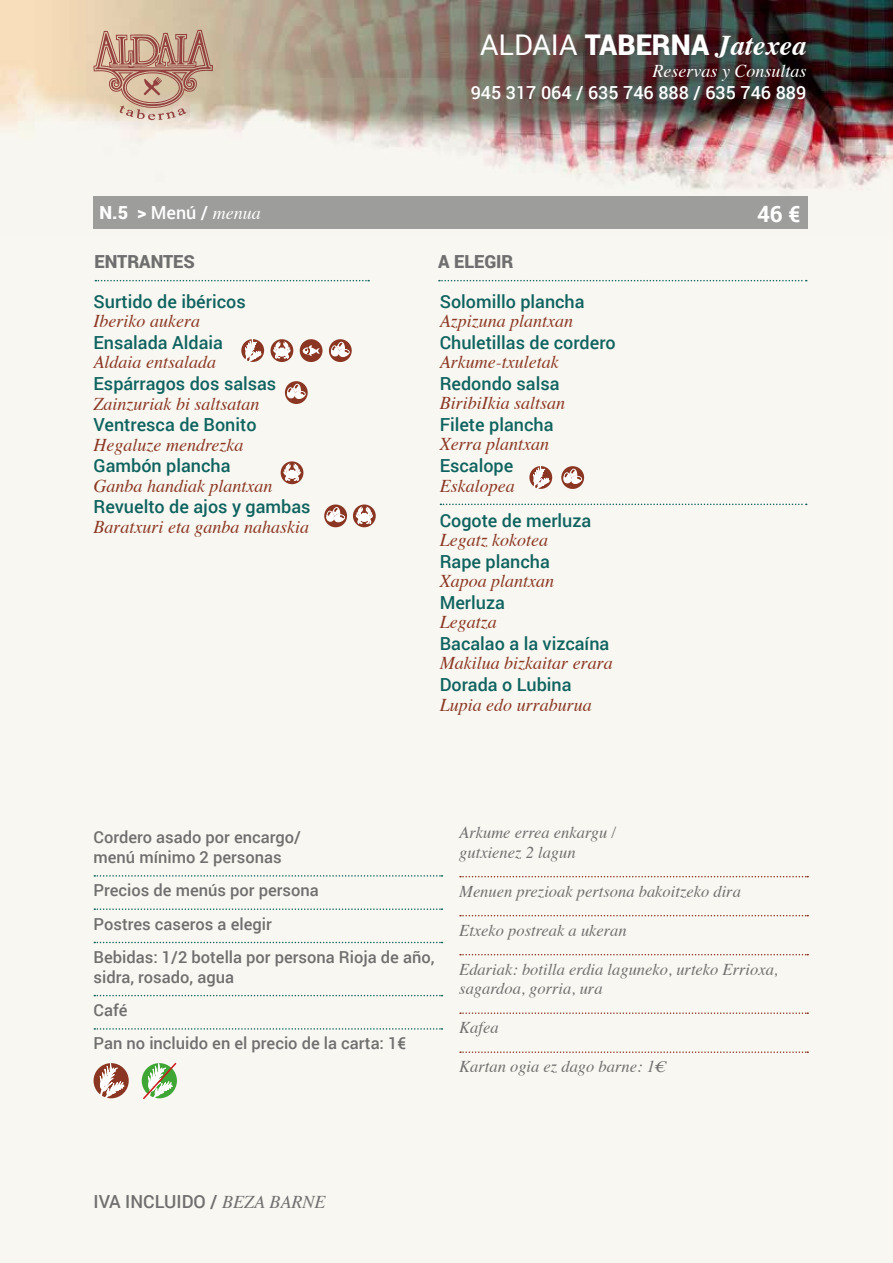
<style>
.page{position:relative;width:893px;height:1263px;background:#f9f7f1}
.page>*{position:absolute;margin:0;border:0;box-sizing:border-box;transform-origin:0 0}
.t1{font:900 28.5px "Roboto";color:#fff}
.t2{font:700 22.5px "Roboto";color:#fff}
.t3{font:italic 18px "Times";color:#8a3622}
.t4{font:500 18px "Roboto";color:#0e6360}
.t5{font:500 18px "Roboto";color:#fff}
.t6{font:500 18px "Roboto";color:#706f6f}
.t7{font:italic 18px "Times";color:#fff}
.t8{font:900 18px "Roboto";color:#706f6f}
.t9{font:500 16.5px/33.3px "Roboto";color:#706f6f}
.t10{font:italic 16.5px/19.5px "Times";color:#706f6f}
.s1{font-weight:400}
.s2{font-family:"Times";font-weight:700;font-style:italic}
.s3{font-weight:900}
.s4{font-family:"Times";font-weight:400;font-style:italic}
</style>
<div class="page">
<img style="left:0;top:0;width:893px;height:229px">
<svg style="left:93px;top:30px;width:120px;height:90px;background:#c7a38f"></svg>
<svg style="left:440px;top:504px;width:367px;height:1px"></svg>
<svg style="left:94px;top:875px;width:348px;height:2px"></svg>
<svg style="left:94px;top:908px;width:348px;height:2px"></svg>
<svg style="left:94px;top:942px;width:348px;height:1px"></svg>
<svg style="left:94px;top:995px;width:348px;height:1px"></svg>
<svg style="left:94px;top:1028px;width:348px;height:2px"></svg>
<svg style="left:460px;top:876px;width:348px;height:1px"></svg>
<svg style="left:460px;top:915px;width:348px;height:1px"></svg>
<svg style="left:460px;top:954px;width:348px;height:1px"></svg>
<svg style="left:460px;top:1012px;width:348px;height:2px"></svg>
<svg style="left:460px;top:1051px;width:348px;height:2px"></svg>
<div style="left:94px;top:196px;width:714px;height:33px;background:#9d9d9c"></div>
<svg style="left:95px;top:280px;width:274px;height:1px"></svg>
<svg style="left:439px;top:280px;width:368px;height:1px"></svg>
<div style="left:94px;top:1063px;width:35px;height:35px;border:7px solid #8a3622;border-radius:50%"></div>
<svg style="left:99px;top:1063px;width:28px;height:36px"></svg>
<svg style="left:141px;top:1062px;width:36px;height:37px"></svg>
<div style="left:281px;top:461px;width:22px;height:23px;border:2px solid #8a3622;border-radius:50%"></div>
<svg style="left:284px;top:464px;width:17px;height:17px"></svg>
<svg style="left:354px;top:505px;width:21px;height:21px"></svg>
<div style="left:353px;top:504px;width:23px;height:23px;border:2px solid #8a3622;border-radius:50%"></div>
<svg style="left:356px;top:508px;width:17px;height:16px"></svg>
<div style="left:325px;top:505px;width:21px;height:21px;background:#8a3622;border-radius:50%"></div>
<div style="left:324px;top:504px;width:23px;height:23px;border:2px solid #8a3622;border-radius:50%"></div>
<svg style="left:327px;top:507px;width:18px;height:15px"></svg>
<svg style="left:286px;top:382px;width:21px;height:21px"></svg>
<div style="left:285px;top:381px;width:23px;height:23px;border:2px solid #8a3622;border-radius:50%"></div>
<svg style="left:287px;top:384px;width:18px;height:14px"></svg>
<div style="left:330px;top:340px;width:21px;height:21px;background:#8a3622;border-radius:50%"></div>
<div style="left:329px;top:339px;width:23px;height:23px;border:2px solid #8a3622;border-radius:50%"></div>
<svg style="left:331px;top:342px;width:18px;height:15px"></svg>
<svg style="left:562px;top:467px;width:21px;height:21px"></svg>
<div style="left:561px;top:466px;width:23px;height:23px;border:2px solid #8a3622;border-radius:50%"></div>
<svg style="left:564px;top:469px;width:18px;height:14px"></svg>
<div style="left:242px;top:340px;width:21px;height:21px;background:#8a3622;border-radius:50%"></div>
<div style="left:241px;top:339px;width:23px;height:23px;border:2px solid #8a3622;border-radius:50%"></div>
<svg style="left:245px;top:339px;width:16px;height:23px"></svg>
<div style="left:530px;top:467px;width:21px;height:21px;background:#8a3622;border-radius:50%"></div>
<div style="left:529px;top:466px;width:23px;height:23px;border:2px solid #8a3622;border-radius:50%"></div>
<svg style="left:533px;top:466px;width:16px;height:23px"></svg>
<svg style="left:271px;top:340px;width:21px;height:21px"></svg>
<div style="left:270px;top:339px;width:23px;height:23px;border:2px solid #8a3622;border-radius:50%"></div>
<svg style="left:274px;top:342px;width:16px;height:17px"></svg>
<div style="left:301px;top:340px;width:21px;height:21px;background:#8a3622;border-radius:50%"></div>
<div style="left:300px;top:339px;width:22px;height:23px;border:2px solid #8a3622;border-radius:50%"></div>
<svg style="left:302px;top:345px;width:18px;height:11px"></svg>
<h1 class="t1" style="left:480px;top:25px;width:328px"><span class="s1">ALDAIA</span> TABERNA <span class="s2">Jatexea</span></h1>
<p class="t7" style="left:652px;top:55px;width:155px">Reservas y Consultas</p>
<p class="t5" style="left:471px;top:80px;width:337px">945 317 064 / 635 746 888 / 635 746 889</p>
<p class="t5" style="left:100px;top:200px;width:163px"><span class="s3">N.5 &gt;</span> Menú / <span class="s4">menua</span></p>
<p class="t8" style="left:95px;top:249px;width:102px">ENTRANTES</p>
<p class="t8" style="left:438px;top:249px;width:77px">A ELEGIR</p>
<p class="t4" style="left:94px;top:289px;width:154px">Surtido de ibéricos</p>
<p class="t3" style="left:94px;top:306px;width:108px">Iberiko aukera</p>
<p class="t4" style="left:94px;top:330px;width:131px">Ensalada Aldaia</p>
<p class="t3" style="left:94px;top:347px;width:124px">Aldaia entsalada</p>
<p class="t4" style="left:94px;top:371px;width:184px">Espárragos dos salsas</p>
<p class="t3" style="left:94px;top:388px;width:168px">Zainzuriak bi saltsatan</p>
<p class="t4" style="left:94px;top:412px;width:165px">Ventresca de Bonito</p>
<p class="t3" style="left:94px;top:429px;width:151px">Hegaluze mendrezka</p>
<p class="t4" style="left:94px;top:453px;width:138px">Gambón plancha</p>
<p class="t3" style="left:94px;top:470px;width:180px">Ganba handiak plantxan</p>
<p class="t4" style="left:94px;top:494px;width:219px">Revuelto de ajos y gambas</p>
<p class="t3" style="left:94px;top:511px;width:217px">Baratxuri eta ganba nahaskia</p>
<p class="t4" style="left:440px;top:289px;width:146px">Solomillo plancha</p>
<p class="t3" style="left:440px;top:305px;width:135px">Azpizuna plantxan</p>
<p class="t4" style="left:440px;top:330px;width:178px">Chuletillas de cordero</p>
<p class="t3" style="left:440px;top:347px;width:120px">Arkume-txuletak</p>
<p class="t4" style="left:440px;top:371px;width:121px">Redondo salsa</p>
<p class="t3" style="left:440px;top:388px;width:127px">BiribiIkia saltsan</p>
<p class="t4" style="left:440px;top:412px;width:115px">Filete plancha</p>
<p class="t3" style="left:440px;top:429px;width:111px">Xerra plantxan</p>
<p class="t4" style="left:440px;top:453px;width:75px">Escalope</p>
<p class="t3" style="left:440px;top:470px;width:76px">Eskalopea</p>
<p class="t4" style="left:440px;top:508px;width:153px">Cogote de merluza</p>
<p class="t3" style="left:440px;top:524px;width:110px">Legatz kokotea</p>
<p class="t4" style="left:440px;top:549px;width:112px">Rape plancha</p>
<p class="t3" style="left:440px;top:566px;width:116px">Xapoa plantxan</p>
<p class="t4" style="left:440px;top:590px;width:67px">Merluza</p>
<p class="t3" style="left:440px;top:607px;width:59px">Legatza</p>
<p class="t4" style="left:440px;top:631px;width:171px">Bacalao a la vizcaína</p>
<p class="t3" style="left:440px;top:648px;width:174px">Makilua bizkaitar erara</p>
<p class="t4" style="left:440px;top:672px;width:133px">Dorada o Lubina</p>
<p class="t3" style="left:440px;top:689px;width:154px">Lupia edo urraburua</p>
<p class="t2" style="left:757px;top:199px;width:45px">46 €</p>
<p class="t9" style="left:94px;top:827px;width:209px;line-height:19.8px">Cordero asado por encargo/ menú mínimo 2 personas</p>
<p class="t9" style="left:94px;top:873px;width:342px">Precios de menús por persona<br>Postres caseros a elegir<br>Bebidas: 1/2 botella por persona Rioja de año,</p>
<p class="t9" style="left:94px;top:960px;width:314px">sidra, rosado, agua<br>Café<br>Pan no incluido en el precio de la carta: 1€</p>
<p class="t10" style="left:459px;top:822px;width:158px">Arkume errea enkargu / gutxienez 2 lagun</p>
<p class="t10" style="left:459px;top:881px;width:283px">Menuen prezioak pertsona bakoitzeko dira</p>
<p class="t10" style="left:459px;top:920px;width:169px">Etxeko postreak a ukeran</p>
<p class="t10" style="left:459px;top:959px;width:320px">Edariak: botilla erdia laguneko, urteko Errioxa, sagardoa, gorria, ura</p>
<p class="t10" style="left:459px;top:1017px;width:41px">Kafea</p>
<p class="t10" style="left:459px;top:1056px;width:209px">Kartan ogia ez dago barne: 1€</p>
<p class="t6" style="left:94px;top:1188px;width:233px">IVA INCLUIDO / <span class="s4">BEZA BARNE</span></p>
</div>
